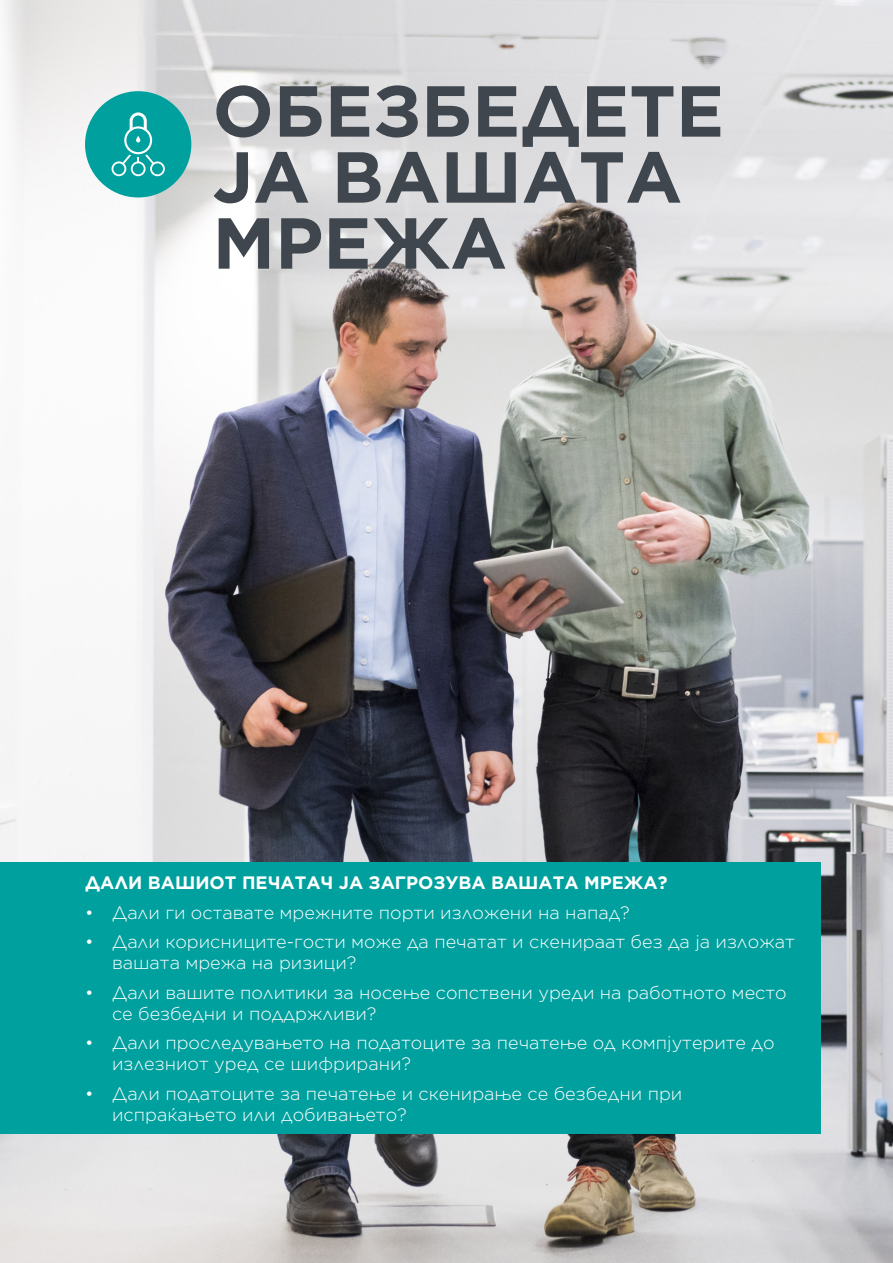
<style>
.page{position:relative;width:893px;height:1263px;background:#fff}
.page>*{position:absolute;margin:0;border:0;box-sizing:border-box;transform-origin:0 0}
.t1{font:700 72px/66px "Gotham";color:#3f464d}
.t2{font:300 18px/21px "Gotham";color:#fff}
.t3{font:700 18px "Gotham";color:#fff}
</style>
<div class="page">
<img style="left:0;top:0;width:893px;height:1263px">
<div style="left:0;top:862px;width:821px;height:271px;background:#00a09e"></div>
<div style="left:85px;top:91px;width:106px;height:106px;background:#00a09e;border-radius:50%"></div>
<svg style="left:112px;top:112px;width:53px;height:64px"></svg>
<p class="t1" style="left:213px;top:78px;width:513px">ОБЕЗБЕДЕТЕ<br>ЈА ВАШАТА<br>МРЕЖА</p>
<p class="t3" style="left:85px;top:871px;width:584px">ДАЛИ ВАШИОТ ПЕЧАТАЧ ЈА ЗАГРОЗУВА ВАШАТА МРЕЖА?</p>
<p class="t2" style="left:85px;top:901px;width:546px">• Дали ги оставате мрежните порти изложени на напад?</p>
<p class="t2" style="left:112px;top:931px;width:684px;text-indent:-27px">• Дали корисниците-гости може да печатат и скенираат без да ја изложат вашата мрежа на ризици?</p>
<p class="t2" style="left:112px;top:981px;width:676px;text-indent:-27px">• Дали вашите политики за носење сопствени уреди на работното место се безбедни и поддржливи?</p>
<p class="t2" style="left:112px;top:1032px;width:664px;text-indent:-27px">• Дали проследувањето на податоците за печатење од компјутерите до излезниот уред се шифрирани?</p>
<p class="t2" style="left:112px;top:1082px;width:572px;text-indent:-27px">• Дали податоците за печатење и скенирање се безбедни при испраќањето или добивањето?</p>
</div>
